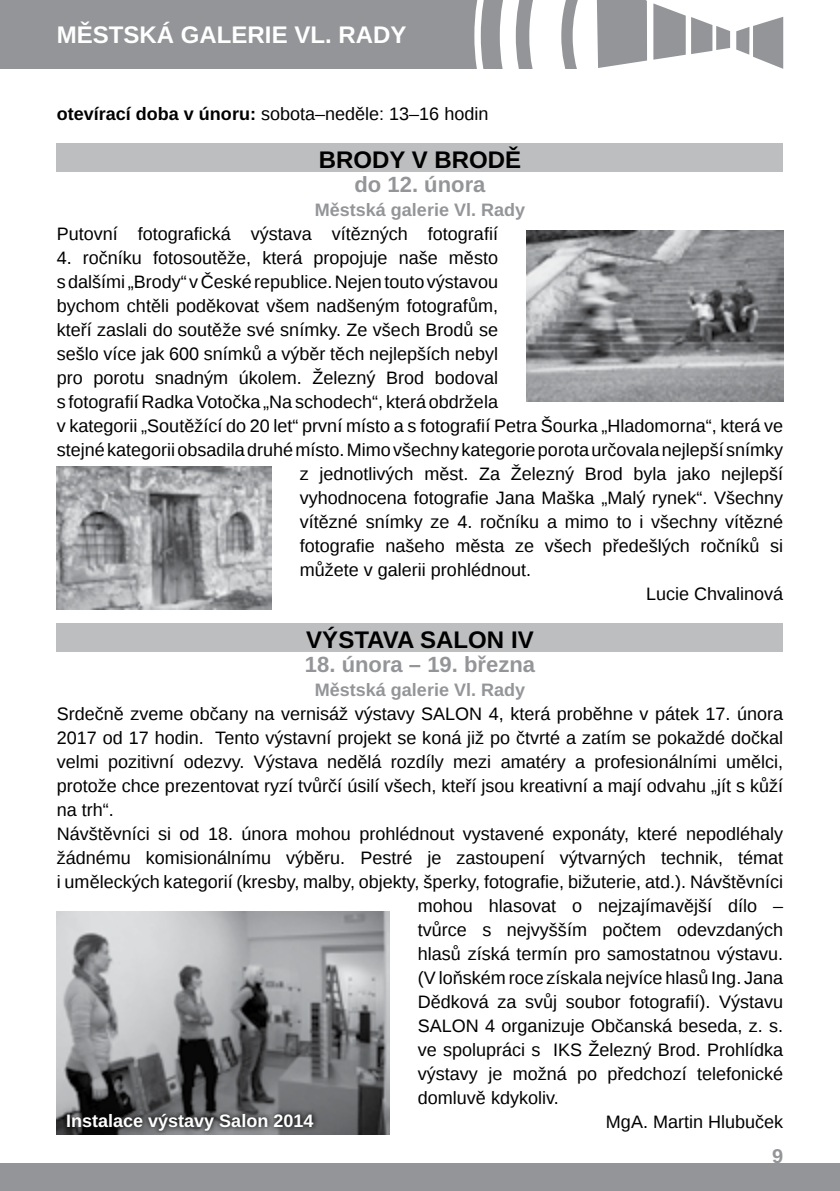
<style>
.page{position:relative;width:840px;height:1191px;background:#fff}
.page>*{position:absolute;margin:0;border:0;box-sizing:border-box;transform-origin:0 0}
.t1{font:700 24px "Liberation Sans";color:#000}
.t2{font:700 24px "Liberation Sans";color:#fff}
.t3{font:700 22px "Liberation Sans";color:#939598}
.t4{font:700 20px "Liberation Sans";color:#939598}
.t5{font:18px "Liberation Sans";color:#000}
.t6{font:700 18px "Liberation Sans";color:#939598}
.t7{font:700 18px "Liberation Sans";color:#fff}
.s1{font-weight:700}
</style>
<div class="page">
<div style="left:0;top:1163px;width:839px;height:28px;background:#939598"></div>
<div style="left:57px;top:623px;width:725px;height:29px;background:#bcbec0"></div>
<div style="left:57px;top:143px;width:725px;height:28px;background:#bcbec0"></div>
<div style="left:0;top:0;width:588px;height:68px;background:#939598"></div>
<svg style="left:471px;top:0;width:258px;height:172px"></svg>
<svg style="left:736px;top:17px;width:46px;height:52px"></svg>
<img style="left:526px;top:231px;width:256px;height:171px">
<img style="left:57px;top:466px;width:214px;height:143px">
<img style="left:57px;top:912px;width:332px;height:222px">
<svg style="left:63px;top:1108px;width:256px;height:26px;background:#47484a"></svg>
<h1 class="t2" style="left:57px;top:18px;width:351px">MĚSTSKÁ GALERIE VL. RADY</h1>
<p class="t5" style="left:57px;top:104px;width:433px"><span class="s1">otevírací doba v únoru:</span> sobota–neděle: 13–16 hodin</p>
<h1 class="t1" style="left:318px;top:143px;width:204px">BRODY V BRODĚ</h1>
<p class="t3" style="left:354px;top:169px;width:132px">do 12. února</p>
<p class="t6" style="left:314px;top:197px;width:212px">Městská galerie Vl. Rady</p>
<p class="t5" style="left:57px;top:224px;width:442px">Putovní fotografická výstava vítězných fotografií</p>
<p class="t5" style="left:57px;top:248px;width:442px">4. ročníku fotosoutěže, která propojuje naše město</p>
<p class="t5" style="left:57px;top:272px;width:442px">s dalšími „Brody“ v České republice. N ejen touto výstavou</p>
<p class="t5" style="left:57px;top:296px;width:442px">bychom chtěli poděkovat všem nadšeným fotografům,</p>
<p class="t5" style="left:57px;top:320px;width:442px">kteří zaslali do soutěže své snímky. Ze všech Brodů se</p>
<p class="t5" style="left:57px;top:344px;width:442px">sešlo více jak 600 snímků a výběr těch nejlepších nebyl</p>
<p class="t5" style="left:57px;top:368px;width:442px">pro porotu snadným úkolem. Železný Brod bodoval</p>
<p class="t5" style="left:57px;top:392px;width:442px">s fotografií Radka Votočka „N a schodech“, která obdržela</p>
<p class="t5" style="left:57px;top:416px;width:727px">v kategorii „Soutěžící do 20 let“ první místo a s fotografií Petra Šourka „Hladomorna“, která ve</p>
<p class="t5" style="left:57px;top:440px;width:727px">stejné kategorii obsadila druhé místo. Mimo všechny kategorie porota určovala nejlepší snímky</p>
<p class="t5" style="left:299px;top:464px;width:484px">z jednotlivých měst. Za Železný Brod byla jako nejlepší</p>
<p class="t5" style="left:299px;top:488px;width:484px">vyhodnocena fotografie Jana Maška „Malý rynek“. Všechny</p>
<p class="t5" style="left:299px;top:512px;width:484px">vítězné snímky ze 4. ročníku a mimo to i všechny vítězné</p>
<p class="t5" style="left:299px;top:536px;width:484px">fotografie našeho města ze všech předešlých ročníků si</p>
<p class="t5" style="left:299px;top:560px;width:233px">můžete v galerii prohlédnout.</p>
<p class="t5" style="left:645px;top:584px;width:139px">Lucie Chvalinová</p>
<h1 class="t1" style="left:306px;top:623px;width:229px">VÝSTAVA SALON IV</h1>
<p class="t3" style="left:305px;top:649px;width:231px">18. února – 19. března</p>
<p class="t6" style="left:314px;top:677px;width:212px">Městská galerie Vl. Rady</p>
<p class="t5" style="left:57px;top:704px;width:401px">Srdečně zveme občany na vernisáž výstavy SALON</p>
<p class="t5" style="left:488px;top:704px;width:296px">4, která proběhne v pátek 17. února</p>
<p class="t5" style="left:57px;top:728px;width:727px">2017 od 17 hodin. Tento výstavní projekt se koná již po čtvrté a zatím se pokaždé dočkal</p>
<p class="t5" style="left:57px;top:752px;width:727px">velmi pozitivní odezvy. Výstava nedělá rozdíly mezi amatéry a profesionálními umělci,</p>
<p class="t5" style="left:57px;top:776px;width:727px">protože chce prezentovat ryzí tvůrčí úsilí všech, kteří jsou kreativní a mají odvahu „jít s kůží</p>
<p class="t5" style="left:57px;top:800px;width:59px">na trh“.</p>
<p class="t5" style="left:57px;top:824px;width:727px">N ávštěvníci si od 18. února mohou prohlédnout vystavené exponáty, které nepodléhaly</p>
<p class="t5" style="left:57px;top:848px;width:727px">žádnému komisionálnímu výběru. Pestré je zastoupení výtvarných technik, témat</p>
<p class="t5" style="left:57px;top:872px;width:727px">i uměleckých kategorií (kresby, malby, objekty, šperky, fotografie, bižuterie, atd.). N ávštěvníci</p>
<p class="t5" style="left:417px;top:896px;width:366px">mohou hlasovat o nejzajímavější dílo –</p>
<p class="t5" style="left:417px;top:920px;width:366px">tvůrce s nejvyšším počtem odevzdaných</p>
<p class="t5" style="left:417px;top:944px;width:366px">hlasů získá termín pro samostatnou výstavu.</p>
<p class="t5" style="left:417px;top:968px;width:366px">(V loňském roce získala nejvíce hlasů Ing. Jana</p>
<p class="t5" style="left:417px;top:992px;width:366px">Dědková za svůj soubor fotografií). Výstavu</p>
<p class="t5" style="left:417px;top:1016px;width:37px">SALON</p>
<p class="t5" style="left:485px;top:1016px;width:299px">4 organizuje Občanská beseda, z. s.</p>
<p class="t5" style="left:417px;top:1040px;width:366px">ve spolupráci s IKS Železný Brod. Prohlídka</p>
<p class="t5" style="left:417px;top:1064px;width:366px">výstavy je možná po předchozí telefonické</p>
<p class="t5" style="left:417px;top:1088px;width:142px">domluvě kdykoliv.</p>
<p class="t5" style="left:605px;top:1112px;width:179px">MgA. Martin Hlubuček</p>
<p class="t7" style="left:66px;top:1108px;width:249px">Instalace výstavy Salon 2014</p>
<p class="t4" style="left:771px;top:1142px;width:13px">9</p>
</div>
